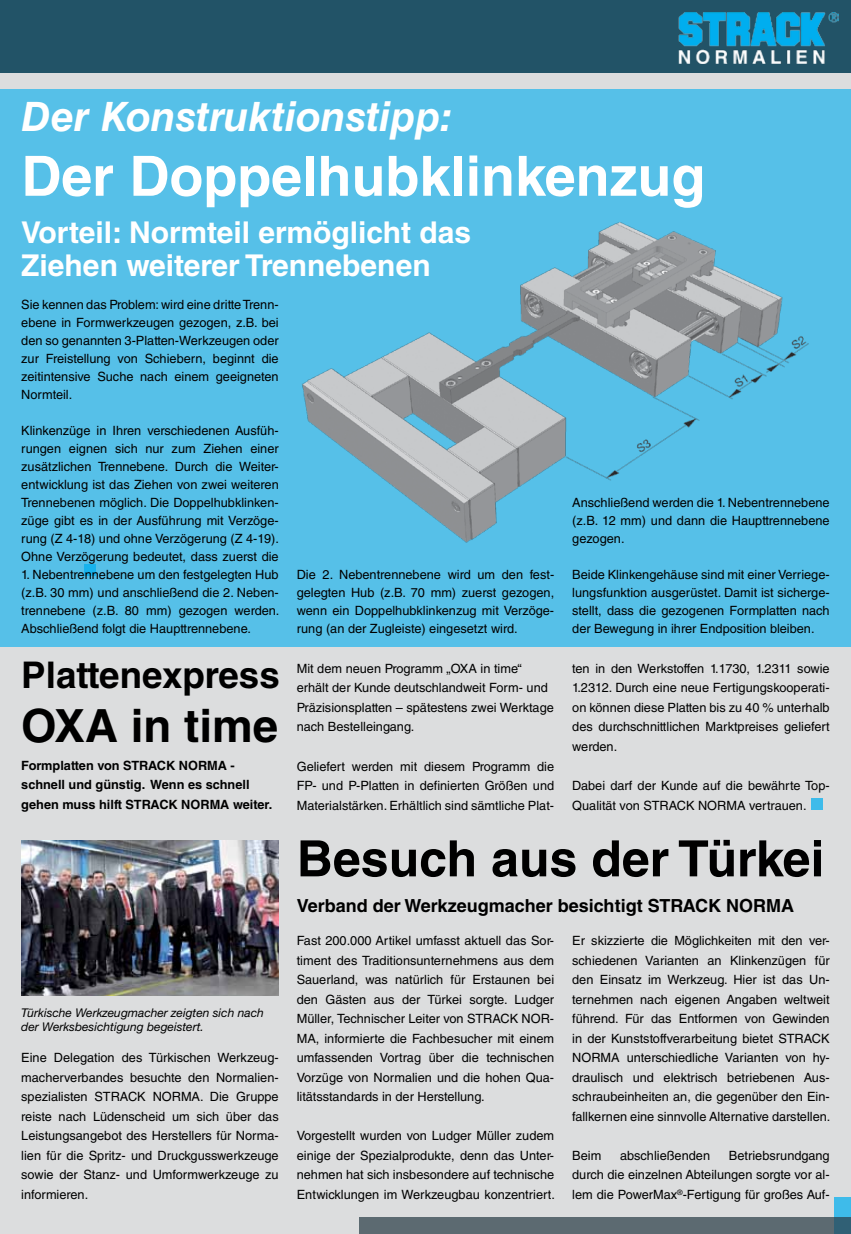
<style>
.page{position:relative;width:851px;height:1234px;background:#fff}
.page>*{position:absolute;margin:0;border:0;box-sizing:border-box;transform-origin:0 0}
.t1{font:700 55.5px "Helvetica LT Std";color:#fff}
.t2{font:700 50.1px "Helvetica LT Std";color:#000}
.t3{font:700 45.75px "Helvetica LT Std";color:#000}
.t4{font:italic 700 40.5px "Helvetica LT Std";color:#fff}
.t5{font:700 36.75px "Helvetica LT Std";color:#000}
.t6{font:700 30px/33px "Helvetica LT Std";color:#fff}
.t7{font:700 18px "Helvetica LT Std";color:#000}
.t8{font:12.75px/19.5px "Helvetica LT Std";color:#000;text-align:justify}
.t9{font:700 12.75px/19.5px "Helvetica LT Std";color:#000}
.t10{font:italic 12px/14.4px "Helvetica Neue LT Std";color:#000}
</style>
<div class="page">
<div style="left:0;top:0;width:850px;height:1233px;background:#dcddde"></div>
<div style="left:0;top:0;width:850px;height:72px;background:#225367"></div>
<img style="left:678px;top:12px;width:160px;height:52px">
<div style="left:833px;top:1196px;width:17px;height:37px;background:#3ebbea"></div>
<div style="left:359px;top:1216px;width:491px;height:17px;background:#5c6a71"></div>
<div style="left:1px;top:89px;width:849px;height:557px;background:#56c0e8"></div>
<div style="left:810px;top:797px;width:12px;height:12px;background:#3ebbea"></div>
<img style="left:21px;top:840px;width:258px;height:155px">
<img style="left:302px;top:222px;width:507px;height:321px">
<h3 class="t4" style="left:21px;top:92px;width:434px">Der Konstruktionstipp:</h3>
<h1 class="t1" style="left:21px;top:142px;width:685px">Der Doppelhubklinkenzug</h1>
<h3 class="t6" style="left:21px;top:215px;width:451px">Vorteil: Normteil ermöglicht das<br>Ziehen weiterer Trennebenen</h3>
<p class="t8" style="left:21px;top:295px;width:259px;line-height:18px">Sie kennen das Problem: wird eine dritte Trenn&shy;ebene in Formwerkzeugen gezogen, z.B. bei den so genannten 3-Platten-Werkzeugen oder zur Freistellung von Schiebern, beginnt die zeitintensive Suche nach einem geeigneten Normteil.</p>
<p class="t8" style="left:21px;top:421px;width:259px;line-height:18px">Klinkenzüge in Ihren verschiedenen Ausfüh&shy;rungen eignen sich nur zum Ziehen einer zusätzlichen Trennebene. Durch die Weiter&shy;entwicklung ist das Ziehen von zwei weiteren Trennebenen möglich. Die Doppelhubklinken&shy;züge gibt es in der Ausführung mit Verzöge&shy;rung (Z 4-18) und ohne Verzögerung (Z 4-19).<br>Ohne Verzögerung bedeutet, dass zuerst die</p>
<p class="t8" style="left:21px;top:565px;width:260px;line-height:18px">1. Nebentrennebene um den festgelegten Hub (z.B. 30 mm) und anschließend die 2. Neben&shy;trennebene (z.B. 80 mm) gezogen werden.<br>Abschließend folgt die Haupttrennebene.</p>
<h3 class="t5" style="left:21px;top:652px;width:260px">Plattenexpress</h3>
<h3 class="t3" style="left:21px;top:698px;width:258px">OXA in time</h3>
<p class="t9" style="left:21px;top:755px;width:252px">Formplatten von STRACK NORMA - schnell und günstig. Wenn es schnell gehen muss hilft STRACK NORMA weiter.</p>
<p class="t8" style="left:297px;top:565px;width:259px;line-height:18px">Die 2. Nebentrennebene wird um den fest&shy;gelegten Hub (z.B. 70 mm) zuerst gezogen, wenn ein Doppelhubklinkenzug mit Verzöge&shy;rung (an der Zugleiste) eingesetzt wird.</p>
<p class="t8" style="left:297px;top:658px;width:259px;text-align:left">Mit dem neuen Programm „OXA in time“ erhält der Kunde deutschlandweit Form- und Präzisionsplatten – spätestens zwei Werktage nach Bestelleingang.</p>
<p class="t8" style="left:297px;top:756px;width:259px">Geliefert werden mit diesem Programm die FP- und P-Platten in definierten Größen und Materialstärken. Erhältlich sind sämtliche Plat-</p>
<p class="t8" style="left:572px;top:493px;width:259px;line-height:18px">Anschließend werden die 1. Nebentrennebene (z.B. 12 mm) und dann die Haupttrennebene gezogen.</p>
<p class="t8" style="left:572px;top:565px;width:259px;line-height:18px">Beide Klinkengehäuse sind mit einer Verriege&shy;lungsfunktion ausgerüstet. Damit ist sicherge&shy;stellt, dass die gezogenen Formplatten nach der Bewegung in ihrer Endposition bleiben.</p>
<p class="t8" style="left:572px;top:658px;width:259px">ten in den Werkstoffen 1.1730, 1.2311 sowie 1.2312. Durch eine neue Fertigungskooperati&shy;on können diese Platten bis zu 40 % unterhalb des durchschnittlichen Marktpreises geliefert werden.</p>
<p class="t8" style="left:572px;top:775px;width:259px">Dabei darf der Kunde auf die bewährte Top-<br>Qualität von STRACK NORMA vertrauen.</p>
<h2 class="t2" style="left:297px;top:827px;width:529px">Besuch aus der Türkei</h2>
<p class="t10" style="left:21px;top:1005px;width:244px">Türkische Werkzeugmacher zeigten sich nach der Werksbesichtigung begeistert.</p>
<p class="t8" style="left:21px;top:1047px;width:259px">Eine Delegation des Türkischen Werkzeug&shy;macherverbandes besuchte den Normalien&shy;spezialisten STRACK NORMA. Die Gruppe reiste nach Lüdenscheid um sich über das Leistungsangebot des Herstellers für Norma&shy;lien für die Spritz- und Druckgusswerkzeuge sowie der Stanz- und Umformwerkzeuge zu informieren.</p>
<h3 class="t7" style="left:297px;top:894px;width:499px">Verband der Werkzeugmacher besichtigt STRACK NORMA</h3>
<p class="t8" style="left:297px;top:930px;width:259px">Fast 200.000 Artikel umfasst aktuell das Sor&shy;timent des Traditionsunternehmens aus dem Sauerland, was natürlich für Erstaunen bei den Gästen aus der Türkei sorgte. Ludger Müller, Technischer Leiter von STRACK NOR-MA, informierte die Fachbesucher mit einem umfassenden Vortrag über die technischen Vorzüge von Normalien und die hohen Qua&shy;litätsstandards in der Herstellung.</p>
<p class="t8" style="left:297px;top:1125px;width:260px">Vorgestellt wurden von Ludger Müller zudem einige der Spezialprodukte, denn das Unter&shy;nehmen hat sich insbesondere auf technische Entwicklungen im Werkzeugbau konzentriert.</p>
<p class="t8" style="left:572px;top:930px;width:260px">Er skizzierte die Möglichkeiten mit den ver&shy;schiedenen Varianten an Klinkenzügen für den Einsatz im Werkzeug. Hier ist das Un&shy;ternehmen nach eigenen Angaben weltweit führend. Für das Entformen von Gewinden in der Kunststoffverarbeitung bietet STRACK NORMA unterschiedliche Varianten von hy&shy;draulisch und elektrisch betriebenen Aus&shy;schraubeinheiten an, die gegenüber den Ein&shy;fallkernen eine sinnvolle Alternative darstellen.</p>
<p class="t8" style="left:572px;top:1145px;width:31px">Beim</p>
<p class="t8" style="left:620px;top:1145px;width:92px">abschließenden</p>
<p class="t8" style="left:572px;top:1145px;width:259px;text-indent:157px">Betriebsrundgang durch die einzelnen Abteilungen sorgte vor al&shy;lem die PowerMax<sup>®</sup>-Fertigung für großes Auf-</p>
</div>
